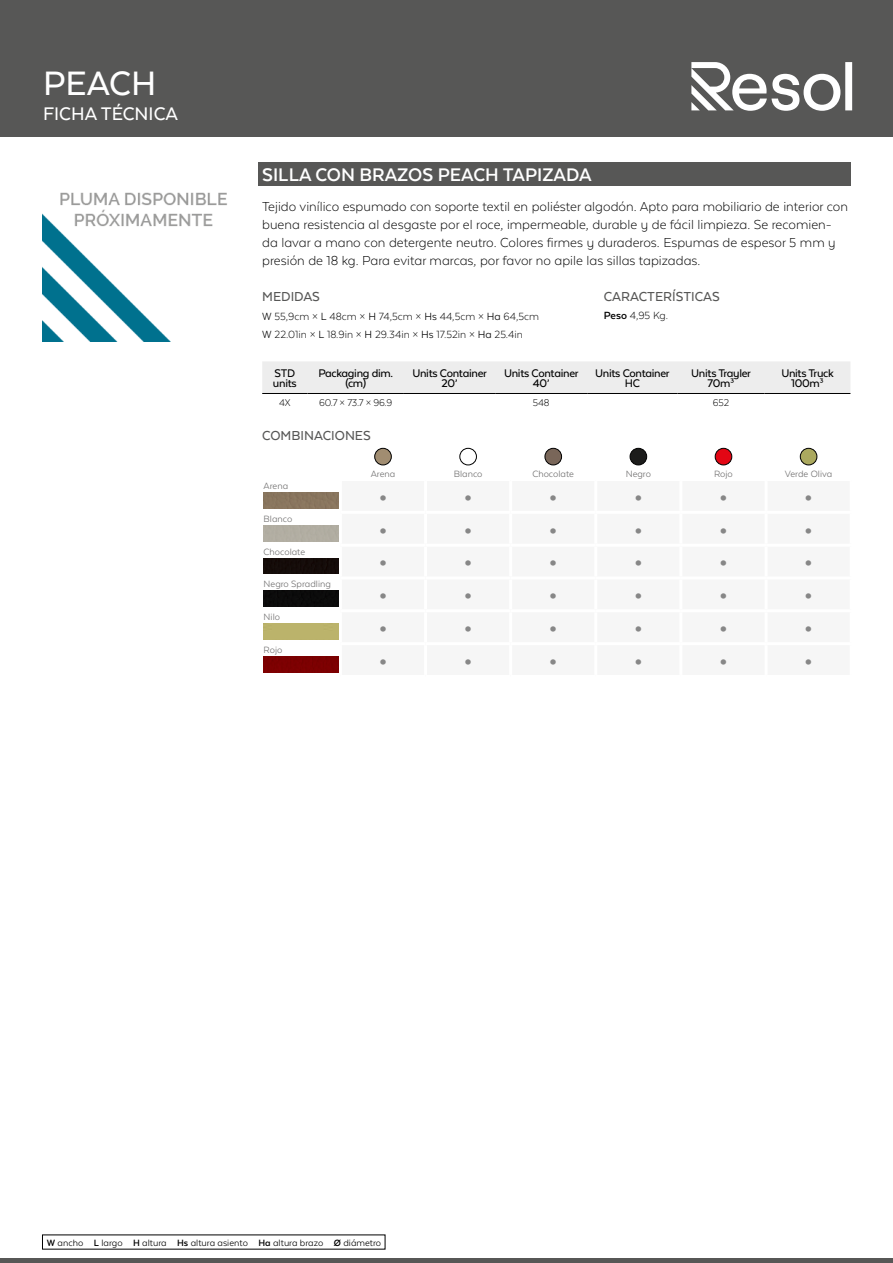
<style>
.page{position:relative;width:893px;height:1263px;background:#fff}
.page>*{position:absolute;margin:0;border:0;box-sizing:border-box;transform-origin:0 0}
.t1{font:500 39px "Texta Alt";color:#fff}
.t2{font:700 31.5px "Texta Alt";color:#878787}
.t3{font:700 21px "Texta Alt";color:#fff}
.t4{font:500 21px "Texta Alt";color:#fff}
.t5{font:300 15px/18px "Texta Alt";color:#000}
.t6{font:500 15px "Texta Alt";color:#575756}
.t7{font:500 12.75px/10.5px "Texta Alt";letter-spacing:-.025em;color:#000;text-align:center}
.t8{font:300 12px/18.6px "Texta Alt";color:#000}
.t9{font:300 11.25px "Texta Alt";letter-spacing:-.02em;color:#000}
.t10{font:10.5px "Texta Alt";color:#706f6f}
.t11{font:10.5px "Texta Alt";color:#000}
.s1{font-weight:400}
.s2{font-weight:700}
</style>
<div class="page">
<hr style="left:0;top:1259px;width:893px;height:4px;background:#575756">
<div style="left:0;top:0;width:893px;height:137px;background:#575756"></div>
<svg style="left:691px;top:62px;width:161px;height:49px"></svg>
<div style="left:258px;top:163px;width:592px;height:23px;background:#575756"></div>
<div style="left:262px;top:361px;width:588px;height:32px;background:#ededed"></div>
<hr style="left:262px;top:393px;width:46px;height:1px;background:#000">
<hr style="left:308px;top:393px;width:96px;height:1px;background:#000">
<hr style="left:404px;top:393px;width:91px;height:1px;background:#000">
<hr style="left:495px;top:393px;width:92px;height:1px;background:#000">
<hr style="left:587px;top:393px;width:90px;height:1px;background:#000">
<hr style="left:677px;top:393px;width:88px;height:1px;background:#000">
<hr style="left:765px;top:393px;width:85px;height:1px;background:#000">
<img style="left:375px;top:448px;width:16px;height:17px;border-radius:8px">
<div style="left:375px;top:448px;width:16px;height:17px;border:1px solid #000;border-radius:50%"></div>
<img style="left:460px;top:448px;width:16px;height:17px;border-radius:8px">
<div style="left:460px;top:448px;width:17px;height:17px;border:1px solid #000;border-radius:50%"></div>
<img style="left:545px;top:448px;width:17px;height:17px;border-radius:8px">
<div style="left:545px;top:448px;width:17px;height:17px;border:1px solid #000;border-radius:50%"></div>
<img style="left:630px;top:448px;width:17px;height:17px;border-radius:8px">
<div style="left:630px;top:448px;width:17px;height:17px;border:1px solid #000;border-radius:50%"></div>
<img style="left:715px;top:448px;width:17px;height:17px;border-radius:8px">
<div style="left:715px;top:448px;width:17px;height:17px;border:1px solid #000;border-radius:50%"></div>
<img style="left:800px;top:448px;width:17px;height:17px;border-radius:8px">
<div style="left:800px;top:448px;width:17px;height:17px;border:1px solid #000;border-radius:50%"></div>
<img style="left:264px;top:492px;width:75px;height:16px">
<img style="left:264px;top:558px;width:75px;height:16px">
<img style="left:264px;top:591px;width:75px;height:16px">
<img style="left:264px;top:624px;width:75px;height:15px">
<img style="left:264px;top:657px;width:75px;height:15px">
<img style="left:43px;top:192px;width:184px;height:150px">
<h1 class="t1" style="left:43px;top:63px;width:115px">PEACH</h1>
<h3 class="t4" style="left:43px;top:103px;width:136px">FICHA TÉCNICA</h3>
<h3 class="t3" style="left:262px;top:163px;width:331px">SILLA CON BRAZOS PEACH TAPIZADA</h3>
<p class="t5" style="left:262px;top:198px;width:587px">Tejido vinílico espumado con soporte textil en poliéster algodón. Apto para mobiliario de interior con buena resistencia al desgaste por el roce, impermeable, durable y de fácil limpieza. Se recomien&shy;da lavar a mano con detergente neutro. Colores firmes y duraderos. Espumas de espesor 5 mm y presión de 18 kg. Para evitar marcas, por favor no apile las sillas tapizadas.</p>
<p class="t6" style="left:262px;top:289px;width:59px">MEDIDAS</p>
<p class="t8" style="left:262px;top:307px;width:278px"><span class="s1">W</span> 55,9cm × <span class="s1">L</span> 48cm × <span class="s1">H</span> 74,5cm × <span class="s1">Hs</span> 44,5cm × <span class="s1">Ha</span> 64,5cm<br><span class="s1">W</span> 22.01in × <span class="s1">L</span> 18.9in × <span class="s1">H</span> 29.34in × <span class="s1">Hs</span> 17.52in × <span class="s1">Ha</span> 25.4in</p>
<p class="t6" style="left:604px;top:289px;width:117px">CARACTERÍSTICAS</p>
<p class="t8" style="left:604px;top:306px;width:66px"><span class="s2">Peso</span> 4,95 Kg.</p>
<p class="t7" style="left:273px;top:368px;width:25px;text-align:left">STD units</p>
<p class="t7" style="left:318px;top:368px;width:76px">Packaging dim. (cm)</p>
<p class="t7" style="left:412px;top:368px;width:76px">Units Container<br>20’</p>
<p class="t7" style="left:504px;top:368px;width:76px">Units Container<br>40’</p>
<p class="t7" style="left:595px;top:368px;width:76px">Units Container<br>HC</p>
<p class="t7" style="left:691px;top:368px;width:61px">Units Trayler<br>70m³</p>
<p class="t7" style="left:781px;top:368px;width:54px">Units Truck<br>100m³</p>
<p class="t9" style="left:279px;top:397px;width:13px">4X</p>
<p class="t9" style="left:319px;top:397px;width:74px">60.7 × 73.7 × 96.9</p>
<p class="t9" style="left:533px;top:397px;width:18px">548</p>
<p class="t9" style="left:713px;top:397px;width:18px">652</p>
<p class="t6" style="left:262px;top:427px;width:110px">COMBINACIONES</p>
<p class="t10" style="left:371px;top:468px;width:26px">Arena</p>
<p class="t10" style="left:454px;top:468px;width:30px">Blanco</p>
<p class="t10" style="left:532px;top:468px;width:43px">Chocolate</p>
<p class="t10" style="left:626px;top:468px;width:27px">Negro</p>
<p class="t10" style="left:714px;top:468px;width:20px">Rojo</p>
<p class="t10" style="left:785px;top:468px;width:49px">Verde Oliva</p>
<p class="t10" style="left:264px;top:480px;width:26px">Arena</p>
<h2 class="t2" style="left:378px;top:479px;width:97px">• •</h2>
<h2 class="t2" style="left:548px;top:479px;width:97px">• •</h2>
<h2 class="t2" style="left:718px;top:479px;width:97px">• •</h2>
<p class="t10" style="left:264px;top:513px;width:30px">Blanco</p>
<h2 class="t2" style="left:378px;top:512px;width:97px">• •</h2>
<h2 class="t2" style="left:548px;top:512px;width:97px">• •</h2>
<h2 class="t2" style="left:718px;top:512px;width:97px">• •</h2>
<p class="t10" style="left:264px;top:546px;width:43px">Chocolate</p>
<h2 class="t2" style="left:378px;top:545px;width:97px">• •</h2>
<h2 class="t2" style="left:548px;top:545px;width:97px">• •</h2>
<h2 class="t2" style="left:718px;top:545px;width:97px">• •</h2>
<p class="t10" style="left:264px;top:579px;width:69px">Negro Spradling</p>
<h2 class="t2" style="left:378px;top:577px;width:97px">• •</h2>
<h2 class="t2" style="left:548px;top:577px;width:97px">• •</h2>
<h2 class="t2" style="left:718px;top:577px;width:97px">• •</h2>
<p class="t10" style="left:264px;top:612px;width:18px">Nilo</p>
<h2 class="t2" style="left:378px;top:610px;width:97px">• •</h2>
<h2 class="t2" style="left:548px;top:610px;width:97px">• •</h2>
<h2 class="t2" style="left:718px;top:610px;width:97px">• •</h2>
<p class="t10" style="left:264px;top:644px;width:20px">Rojo</p>
<h2 class="t2" style="left:378px;top:643px;width:97px">• •</h2>
<h2 class="t2" style="left:548px;top:643px;width:97px">• •</h2>
<h2 class="t2" style="left:718px;top:643px;width:97px">• •</h2>
<p class="t11" style="left:47px;top:1237px;width:336px"><span class="s2">W</span> ancho <span class="s2">L</span> largo <span class="s2">H</span> altura <span class="s2">Hs</span> altura asiento <span class="s2">Ha</span> altura brazo <span class="s2">Ø</span> diámetro</p>
</div>
